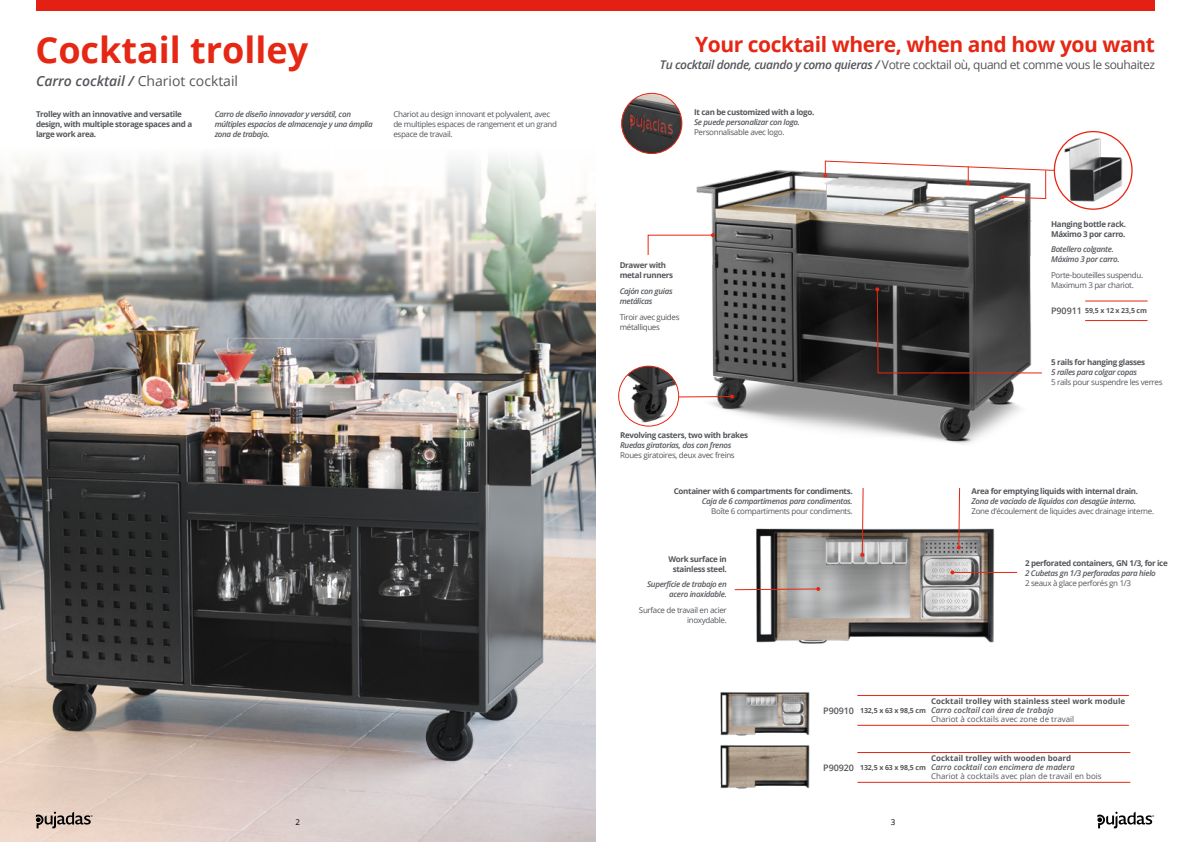
<style>
.page{position:relative;width:1191px;height:842px;background:#fff}
.page>*{position:absolute;margin:0;border:0;box-sizing:border-box;transform-origin:0 0}
.t1{font:700 36px "Open Sans";color:#e52713}
.t2{font:700 21px "Open Sans";letter-spacing:-.02em;color:#e52713}
.t3{font:14px "Open Sans";color:#54565b}
.t4{font:12px "Open Sans";letter-spacing:-.035em;color:#54565b}
.t5{font:8px/10px "Open Sans";letter-spacing:-.04em;color:#54565b}
.t6{font:italic 600 8px/10px "Open Sans";letter-spacing:-.04em;color:#54565b}
.t7{font:700 8px/10px "Open Sans";letter-spacing:-.04em;color:#54565b}
.t8{font:8px "Open Sans";color:#54565b}
.t9{font:700 8px "Open Sans";color:#54565b}
.t10{font:italic 600 8px "Open Sans";color:#54565b}
.t11{font:8px "Open Sans";color:#000}
.t12{font:700 7px "Open Sans";letter-spacing:-.015em;color:#54565b}
.s1{font-weight:600;font-style:italic}
.s2{font-weight:600;font-size:9px}
</style>
<div class="page">
<img style="left:0;top:324px;width:595px;height:518px">
<img style="left:0;top:155px;width:595px;height:169px">
<img style="left:756px;top:490px;width:262px;height:154px">
<img style="left:649px;top:148px;width:465px;height:296px">
<div style="left:36px;top:0;width:559px;height:11px;background:#e41f13"></div>
<div style="left:595px;top:0;width:560px;height:11px;background:#e41f13"></div>
<svg style="left:1097px;top:812px;width:57px;height:16px"></svg>
<svg style="left:36px;top:812px;width:57px;height:16px"></svg>
<svg style="left:734px;top:587px;width:86px;height:4px"></svg>
<svg style="left:860px;top:488px;width:4px;height:69px"></svg>
<svg style="left:956px;top:488px;width:4px;height:61px"></svg>
<hr style="left:952px;top:572px;width:65px;height:1px;background:#e52713">
<svg style="left:950px;top:570px;width:4px;height:4px"></svg>
<img style="left:621px;top:93px;width:61px;height:61px;border-radius:30px">
<div style="left:621px;top:93px;width:61px;height:61px;border:1px solid #e52713;border-radius:50%"></div>
<hr style="left:857px;top:695px;width:74px;height:1px;background:#e52713">
<hr style="left:931px;top:695px;width:197px;height:1px;background:#e52713">
<hr style="left:857px;top:725px;width:74px;height:1px;background:#e52713">
<hr style="left:931px;top:725px;width:197px;height:1px;background:#e52713">
<hr style="left:857px;top:752px;width:74px;height:1px;background:#e52713">
<hr style="left:931px;top:752px;width:199px;height:1px;background:#e52713">
<hr style="left:857px;top:782px;width:74px;height:1px;background:#e52713">
<hr style="left:931px;top:782px;width:199px;height:1px;background:#e52713">
<img style="left:720px;top:692px;width:90px;height:39px">
<img style="left:720px;top:731px;width:90px;height:58px">
<svg style="left:679px;top:394px;width:55px;height:4px"></svg>
<svg style="left:875px;top:287px;width:168px;height:87px;background:#43403f"></svg>
<img style="left:618px;top:366px;width:60px;height:60px;border-radius:30px">
<div style="left:618px;top:366px;width:61px;height:61px;border:1px solid #e52713;border-radius:50%"></div>
<svg style="left:647px;top:233px;width:68px;height:23px"></svg>
<svg style="left:823px;top:160px;width:243px;height:40px"></svg>
<hr style="left:1085px;top:301px;width:62px;height:1px;background:#e52713">
<hr style="left:1085px;top:320px;width:62px;height:1px;background:#e52713">
<img style="left:1054px;top:132px;width:78px;height:77px;border-radius:39px">
<div style="left:1053px;top:131px;width:79px;height:79px;border:1px solid #e52713;border-radius:50%"></div>
<h1 class="t1" style="left:35px;top:25px;width:274px">Cocktail trolley</h1>
<h3 class="t3" style="left:36px;top:72px;width:204px"><span class="s1">Carro cocktail /</span> Chariot cocktail</h3>
<h2 class="t2" style="left:695px;top:29px;width:461px">Your cocktail where, when and how you want</h2>
<h3 class="t4" style="left:660px;top:57px;width:496px"><span class="s1">Tu cocktail donde, cuando y como quieras /</span> Votre cocktail où, quand et comme vous le souhaitez</h3>
<p class="t7" style="left:36px;top:109px;width:158px">Trolley with an innovative and versatile design, with multiple storage spaces and a large work area.</p>
<p class="t6" style="left:215px;top:109px;width:160px">Carro de diseño innovador y versátil, con múltiples espacios de almacenaje y una ámplia zona de trabajo.</p>
<p class="t5" style="left:393px;top:109px;width:165px">Chariot au design innovant et polyvalent, avec de multiples espaces de rangement et un grand espace de travail.</p>
<p class="t7" style="left:694px;top:107px;width:122px">It can be customized with a logo.</p>
<p class="t6" style="left:694px;top:117px;width:107px">Se puede personalizar con logo.</p>
<p class="t5" style="left:694px;top:127px;width:92px">Personnalisable avec logo.</p>
<p class="t7" style="left:619px;top:260px;width:55px">Drawer with metal runners</p>
<p class="t6" style="left:619px;top:286px;width:54px">Cajón con guias metálicas</p>
<p class="t5" style="left:619px;top:312px;width:61px">Tiroir avec guides métalliques</p>
<p class="t7" style="left:620px;top:430px;width:130px">Revolving casters, two with brakes</p>
<p class="t6" style="left:620px;top:440px;width:113px">Ruedas giratorias, dos con frenos</p>
<p class="t5" style="left:620px;top:450px;width:116px">Roues giratoires, deux avec freins</p>
<p class="t7" style="left:674px;top:486px;width:180px">Container with 6 compartments for condiments.</p>
<p class="t6" style="left:702px;top:496px;width:152px">Caja de 6 compartimenos para condimentos.</p>
<p class="t5" style="left:711px;top:506px;width:143px">Boîte 6 compartiments pour condiments.</p>
<p class="t7" style="left:668px;top:553px;width:60px;text-align:center">Work surface in stainless steel.</p>
<p class="t6" style="left:647px;top:579px;width:81px;text-align:right">Superfície de trabajo en acero inoxidable.</p>
<p class="t5" style="left:639px;top:605px;width:89px;text-align:right">Surface de travail en acier inoxydable.</p>
<p class="t7" style="left:1051px;top:219px;width:76px">Hanging bottle rack.<br>Máximo 3 por carro.</p>
<p class="t6" style="left:1051px;top:244px;width:70px">Botellero colgante.<br>Máximo 3 por carro.</p>
<p class="t5" style="left:1051px;top:270px;width:94px">Porte-bouteilles suspendu.<br>Maximum 3 par chariot.</p>
<p class="t12" style="left:1051px;top:306px;width:97px"><span class="s2">P90911</span> 59,5 x 12 x 23,5 cm</p>
<p class="t7" style="left:1051px;top:357px;width:96px">5 rails for hanging glasses</p>
<p class="t6" style="left:1051px;top:367px;width:87px">5 raíles para colgar copas</p>
<p class="t5" style="left:1051px;top:377px;width:113px">5 rails pour suspendre les verres</p>
<p class="t7" style="left:971px;top:486px;width:168px">Area for emptying liquids with internal drain.</p>
<p class="t6" style="left:971px;top:496px;width:166px">Zona de vaciado de líquidos con desagüe interno.</p>
<p class="t5" style="left:971px;top:506px;width:184px">Zone d’écoulement de liquides avec drainage interne.</p>
<p class="t7" style="left:1025px;top:558px;width:144px">2 perforated containers, GN 1/3, for ice</p>
<p class="t6" style="left:1025px;top:568px;width:132px">2 Cubetas gn 1/3 perforadas para hielo</p>
<p class="t5" style="left:1025px;top:578px;width:108px">2 seaux à glace perforés gn 1/3</p>
<p class="t9" style="left:931px;top:696px;width:196px">Cocktail trolley with stainless steel work module</p>
<p class="t10" style="left:931px;top:705px;width:124px">Carro cocltail con área de trabajo</p>
<p class="t8" style="left:931px;top:714px;width:145px">Chariot à cocktails avec zone de travail</p>
<p class="t12" style="left:823px;top:706px;width:104px"><span class="s2">P90910</span> 132,5 x 63 x 98,5 cm</p>
<p class="t9" style="left:931px;top:753px;width:142px">Cocktail trolley with wooden board</p>
<p class="t10" style="left:931px;top:762px;width:145px">Carro cocktail con encimera de madera</p>
<p class="t8" style="left:931px;top:771px;width:172px">Chariot à cocktails avec plan de travail en bois</p>
<p class="t12" style="left:823px;top:763px;width:104px"><span class="s2">P90920</span> 132,5 x 63 x 98,5 cm</p>
<p class="t11" style="left:295px;top:816px;width:6px">2</p>
<p class="t11" style="left:891px;top:816px;width:6px">3</p>
</div>
